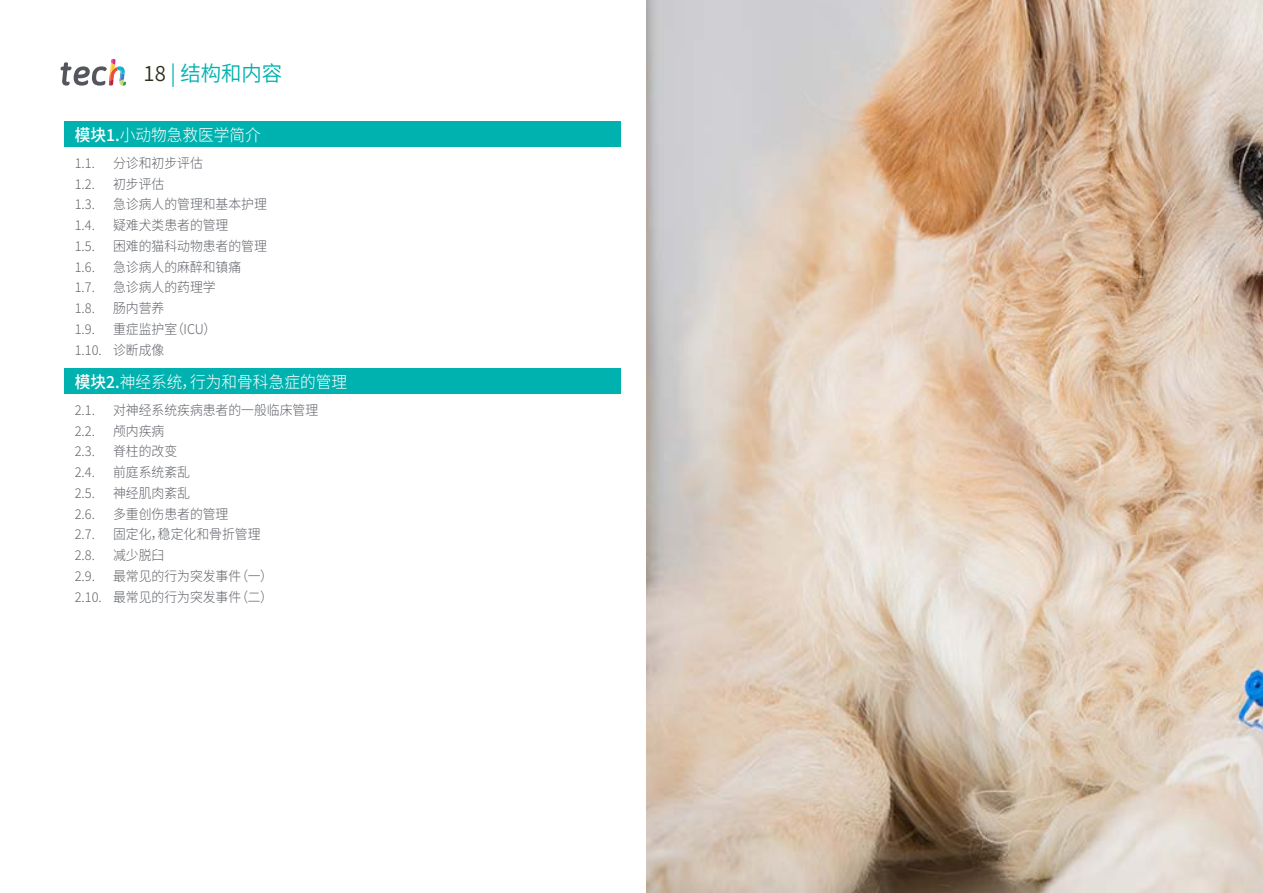
<style>
.page{position:relative;width:1263px;height:893px;background:#fff}
.page>*{position:absolute;margin:0;border:0;box-sizing:border-box;transform-origin:0 0}
.t1{font:21px "Source Han Sans CN";color:#00b2af}
.t2{font:300 16.5px "Source Han Sans CN";color:#fff;scale:.95 1}
.t3{font:300 13.5px/20.7px "Source Han Sans CN";color:#61646a;scale:.95 1}
.s1{color:#312e20}
.s2{font-weight:500}
</style>
<div class="page">
<div style="left:64px;top:121px;width:557px;height:26px;background:#00b2af"></div>
<div style="left:64px;top:368px;width:557px;height:26px;background:#00b2af"></div>
<svg style="left:61px;top:59px;width:65px;height:27px"></svg>
<img style="left:646px;top:0;width:617px;height:893px">
<h1 class="t1" style="left:144px;top:61px;width:140px"><span class="s1">18</span> | 结构和内容</h1>
<p class="t2" style="left:75px;top:125px;width:197px"><span class="s2">模块1.</span>小动物急救医学简介</p>
<p class="t3" style="left:75px;top:153px;width:23px">1.1.</p>
<p class="t3" style="left:113px;top:153px;width:96px">分诊和初步评估</p>
<p class="t3" style="left:75px;top:174px;width:23px">1.2.</p>
<p class="t3" style="left:113px;top:174px;width:55px">初步评估</p>
<p class="t3" style="left:75px;top:194px;width:23px">1.3.</p>
<p class="t3" style="left:113px;top:194px;width:164px">急诊病人的管理和基本护理</p>
<p class="t3" style="left:75px;top:215px;width:23px">1.4.</p>
<p class="t3" style="left:113px;top:215px;width:123px">疑难犬类患者的管理</p>
<p class="t3" style="left:75px;top:236px;width:23px">1.5.</p>
<p class="t3" style="left:113px;top:236px;width:164px">困难的猫科动物患者的管理</p>
<p class="t3" style="left:75px;top:257px;width:23px">1.6.</p>
<p class="t3" style="left:113px;top:257px;width:136px">急诊病人的麻醉和镇痛</p>
<p class="t3" style="left:75px;top:277px;width:23px">1.7.</p>
<p class="t3" style="left:113px;top:277px;width:110px">急诊病人的药理学</p>
<p class="t3" style="left:75px;top:298px;width:23px">1.8.</p>
<p class="t3" style="left:113px;top:298px;width:55px">肠内营养</p>
<p class="t3" style="left:75px;top:319px;width:23px">1.9.</p>
<p class="t3" style="left:75px;top:319px;width:151px;text-indent:38px">重症监护室（ICU）<br>1.10. 诊断成像</p>
<p class="t2" style="left:75px;top:372px;width:288px"><span class="s2">模块2.</span>神经系统，行为和骨科急症的管理</p>
<p class="t3" style="left:75px;top:400px;width:23px">2.1.</p>
<p class="t3" style="left:113px;top:400px;width:218px">对神经系统疾病患者的一般临床管理</p>
<p class="t3" style="left:75px;top:421px;width:23px">2.2.</p>
<p class="t3" style="left:113px;top:421px;width:55px">颅内疾病</p>
<p class="t3" style="left:75px;top:441px;width:23px">2.3.</p>
<p class="t3" style="left:113px;top:441px;width:69px">脊柱的改变</p>
<p class="t3" style="left:75px;top:462px;width:23px">2.4.</p>
<p class="t3" style="left:113px;top:462px;width:82px">前庭系统紊乱</p>
<p class="t3" style="left:75px;top:483px;width:23px">2.5.</p>
<p class="t3" style="left:113px;top:483px;width:82px">神经肌肉紊乱</p>
<p class="t3" style="left:75px;top:504px;width:23px">2.6.</p>
<p class="t3" style="left:113px;top:504px;width:123px">多重创伤患者的管理</p>
<p class="t3" style="left:75px;top:524px;width:23px">2.7.</p>
<p class="t3" style="left:113px;top:524px;width:157px">固定化，稳定化和骨折管理</p>
<p class="t3" style="left:75px;top:545px;width:23px">2.8.</p>
<p class="t3" style="left:113px;top:545px;width:55px">减少脱臼</p>
<p class="t3" style="left:75px;top:566px;width:23px">2.9.</p>
<p class="t3" style="left:75px;top:566px;width:210px;text-align:right">最常见的行为突发事件（一）<br>2.10. 最常见的行为突发事件（二）</p>
</div>
